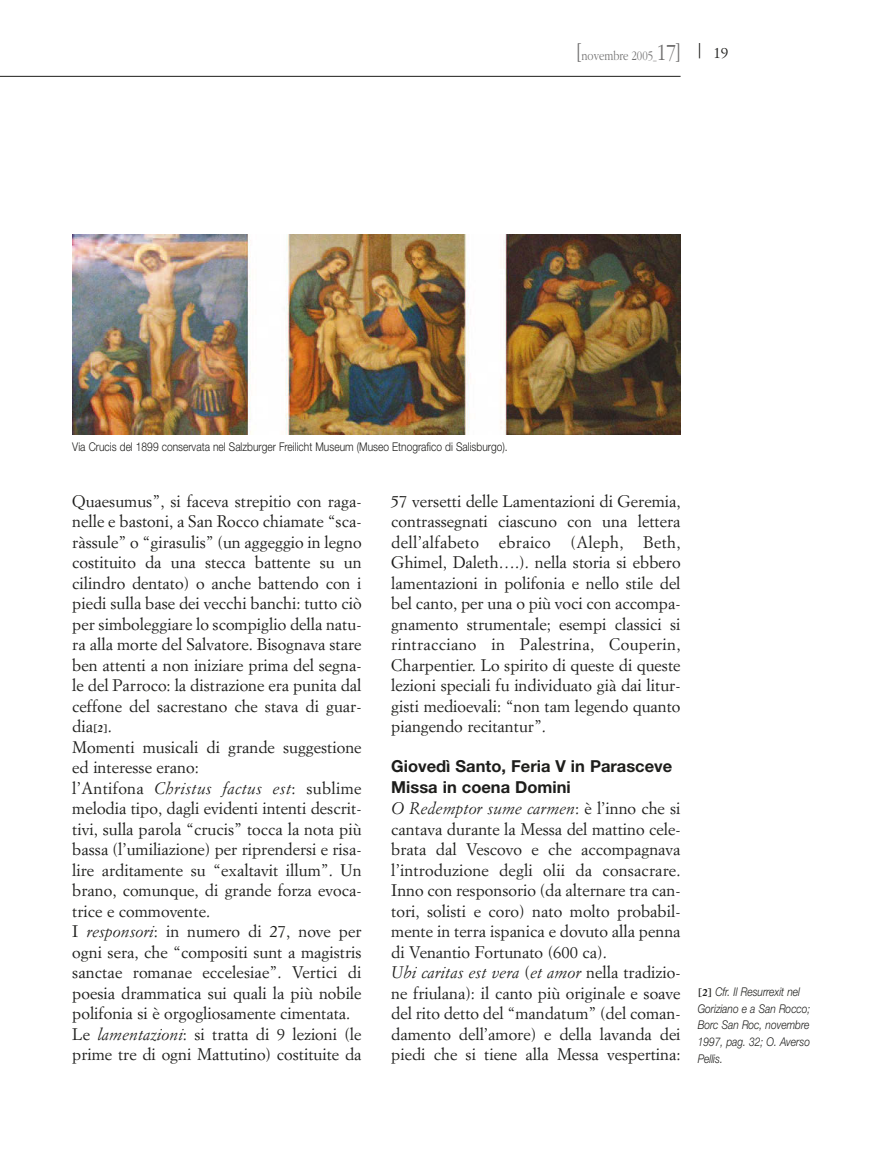
<style>
.page{position:relative;width:872px;height:1149px;background:#fff}
.page>*{position:absolute;margin:0;border:0;box-sizing:border-box;transform-origin:0 0}
.t1{font:300 24px "Aplgaram";color:#706f6f}
.t2{font:16.5px/20.5px "Simoncini Garamond";color:#1d1d1b}
.t3{font:700 16.5px/20.5px "Helvetica Neue";color:#1d1d1b}
.t4{font:300 13.5px "Aplgaram";color:#706f6f}
.t5{font:italic 300 12px/16.8px "Helvetica Neue";color:#1d1d1b;scale:.85 1}
.t6{font:300 12px "Helvetica Neue";color:#1d1d1b;scale:.85 1}
.s1{font-size:24px}
.s2{font-size:9px}
.s3{font-family:"Simoncini Garamond";font-weight:400;font-size:19.5px;color:#1d1d1b}
.s4{font-family:"Simoncini Garamond";font-weight:400;font-size:15px;color:#1d1d1b}
.s5{font-weight:700;font-size:10.5px}
.s6{font-style:italic}
.s7{font-family:"Simoncini Garamond";font-weight:700;font-style:normal;font-size:10.5px}
</style>
<div class="page">
<hr style="left:0;top:76px;width:680px;height:1px;background:#1d1d1b">
<img style="left:72px;top:234px;width:608px;height:200px">
<p class="t4" style="left:577px;top:47px;width:81px"><span class="s1">[</span>novembre 2005<span class="s2">_</span></p>
<h1 class="t1" style="left:657px;top:37px;width:73px">17] <span class="s3">|</span> <span class="s4">19</span></h1>
<p class="t6" style="left:72px;top:439px;width:514px">Via Crucis del 1899 conservata nel Salzburger Freilicht Museum (Museo Etnografico di Salisburgo).</p>
<p class="t2" style="left:72px;top:492px;width:291px">Quaesumus”, si faceva strepitio con raga&shy;nelle e bastoni, a San Rocco chiamate “sca&shy;ràssule” o “girasulis” (un aggeggio in legno costituito da una stecca battente su un cilindro dentato) o anche battendo con i piedi sulla base dei vecchi banchi: tutto ciò per simboleggiare lo scompiglio della natu&shy;ra alla morte del Salvatore. Bisognava stare ben attenti a non iniziare prima del segna&shy;le del Parroco: la distrazione era punita dal ceffone del sacrestano che stava di guar&shy;dia<span class="s5">[2]</span>.<br>Momenti musicali di grande suggestione ed interesse erano:<br>l’Antifona <span class="s6">Christus factus est</span>: sublime melodia tipo, dagli evidenti intenti descrit&shy;tivi, sulla parola “crucis” tocca la nota più bassa (l’umiliazione) per riprendersi e risa&shy;lire arditamente su “exaltavit illum”. Un brano, comunque, di grande forza evoca&shy;trice e commovente.<br>I <span class="s6">responsori</span>: in numero di 27, nove per ogni sera, che “compositi sunt a magistris sanctae romanae eccelesiae”. Vertici di poesia drammatica sui quali la più nobile polifonia si è orgogliosamente cimentata.<br>Le <span class="s6">lamentazioni</span>: si tratta di 9 lezioni (le prime tre di ogni Mattutino) costituite da</p>
<p class="t2" style="left:391px;top:491px;width:291px;text-align:justify">57 versetti delle Lamentazioni di Geremia, contrassegnati ciascuno con una lettera dell’alfabeto ebraico (Aleph, Beth, Ghimel, Daleth….). nella storia si ebbero lamentazioni in polifonia e nello stile del bel canto, per una o più voci con accompa&shy;gnamento strumentale; esempi classici si rintracciano in Palestrina, Couperin, Charpentier. Lo spirito di queste di queste lezioni speciali fu individuato già dai litur&shy;gisti medioevali: “non tam legendo quanto piangendo recitantur”.</p>
<p class="t3" style="left:391px;top:757px;width:282px">Giovedì Santo, Feria V in Parasceve<br>Missa in coena Domini</p>
<p class="t2" style="left:391px;top:799px;width:291px"><span class="s6">O Redemptor sume carmen</span>: è l’inno che si cantava durante la Messa del mattino cele&shy;brata dal Vescovo e che accompagnava l’introduzione degli olii da consacrare.<br>Inno con responsorio (da alternare tra can&shy;tori, solisti e coro) nato molto probabil&shy;mente in terra ispanica e dovuto alla penna di Venantio Fortunato (600 ca).<br><span class="s6">Ubi caritas est vera</span> (<span class="s6">et amor</span> nella tradizio&shy;ne friulana): il canto più originale e soave del rito detto del “mandatum” (del coman&shy;damento dell’amore) e della lavanda dei piedi che si tiene alla Messa vespertina:</p>
<p class="t5" style="left:697px;top:982px;width:134px"><span class="s7">[2]</span> Cfr. Il Resurrexit nel<br>Goriziano e a San Rocco;<br>Borc San Roc, novembre<br>1997, pag. 32; O. Averso<br>Pellis.</p>
</div>
